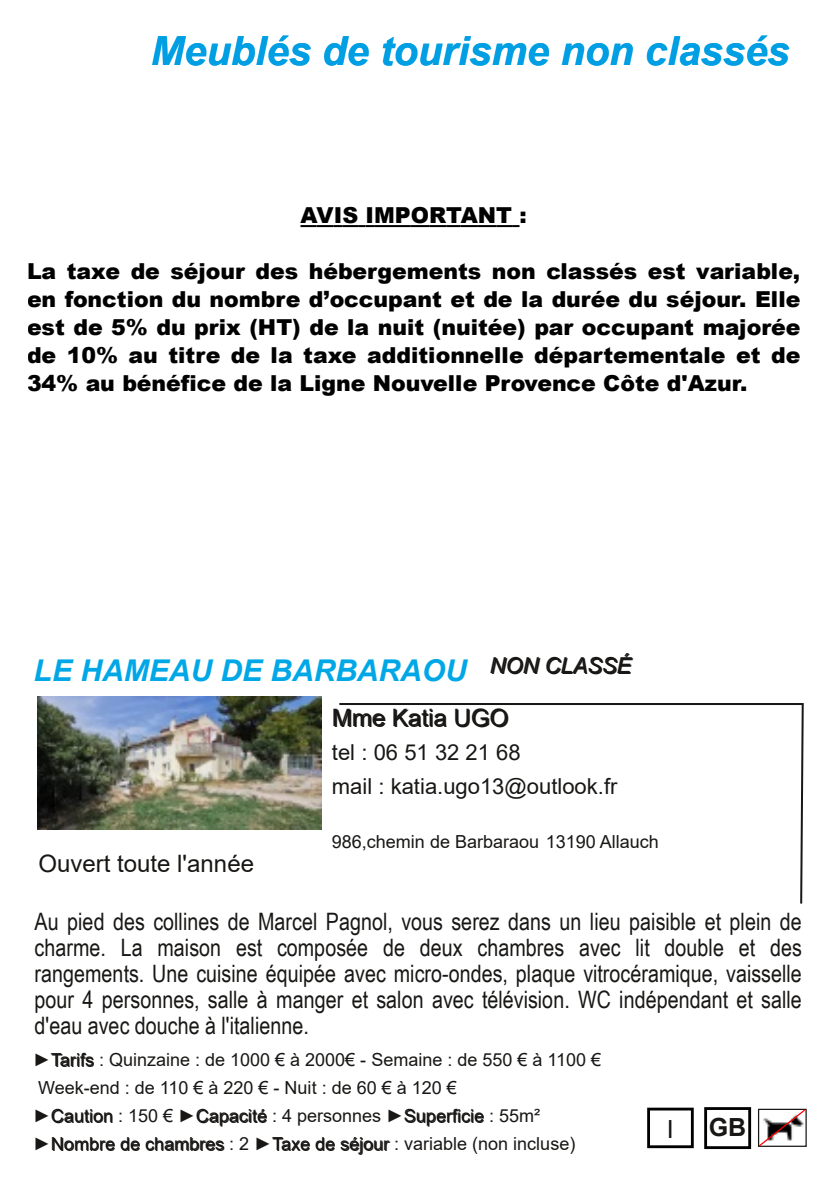
<style>
.page{position:relative;width:840px;height:1191px;background:#fff}
.page>*{position:absolute;margin:0;border:0;box-sizing:border-box;transform-origin:0 0}
.t1{font:italic 700 40px "Arial";color:#009ee3}
.t2{font:italic 700 30px "Arial";color:#00a7e7}
.t3{font:700 25px "Arial";color:#181715}
.t4{font:25px "Arial";color:#181715}
.t5{font:24px/26px "Arial Narrow";color:#181715;text-align:justify}
.t6{font:24px "Arial";color:#181715}
.t7{font:900 22px/28px "Arial";color:#000;text-align:justify}
.t8{font:22px/34px "Arial";color:#181715}
.t9{font:italic 22px "Arial";color:#181715}
.t10{font:18px/28.4px "Arial";color:#181715}
</style>
<div class="page">
<svg style="left:300px;top:225px;width:74px;height:2px"></svg>
<hr style="left:374px;top:225px;width:21px;height:2px;background:#000">
<svg style="left:395px;top:225px;width:124px;height:2px"></svg>
<img style="left:37px;top:696px;width:284px;height:133px">
<svg style="left:758px;top:1108px;width:48px;height:38px"></svg>
<div style="left:703px;top:1107px;width:47px;height:42px;border:3px solid #000"></div>
<svg style="left:339px;top:703px;width:465px;height:201px"></svg>
<div style="left:646px;top:1107px;width:47px;height:41px;border:3px solid #000"></div>
<h1 class="t1" style="left:151px;top:29px;width:640px">Meublés de tourisme non classés</h1>
<p class="t7" style="left:300px;top:200px;width:228px">AVIS IMPORTANT :</p>
<p class="t7" style="left:27px;top:256px;width:774px">La taxe de séjour des hébergements non classés est variable, en fonction du nombre d’occupant et de la durée du séjour. Elle est de 5% du prix (HT) de la nuit (nuitée) par occupant majorée de 10% au titre de la taxe additionnelle départementale et de 34% au bénéfice de la Ligne Nouvelle Provence Côte d'Azur.</p>
<p class="t2" style="left:34px;top:653px;width:434px">LE HAMEAU DE BARBARAOU</p>
<p class="t9" style="left:490px;top:654px;width:143px">NON CLASSÉ</p>
<p class="t6" style="left:38px;top:850px;width:217px">Ouvert toute l'année</p>
<p class="t6" style="left:333px;top:705px;width:178px">Mme Katia UGO</p>
<p class="t8" style="left:332px;top:735px;width:287px">tel : 06 51 32 21 68<br>mail : katia.ugo13@outlook.fr</p>
<p class="t10" style="left:332px;top:827px;width:328px">986,chemin de Barbaraou 13190 Allauch</p>
<p class="t5" style="left:35px;top:908px;width:768px">Au pied des collines de Marcel Pagnol, vous serez dans un lieu paisible et plein de charme. La maison est composée de deux chambres avec lit double et des rangements. Une cuisine équipée avec micro-ondes, plaque vitrocéramique, vaisselle pour 4 personnes, salle à manger et salon avec télévision. WC indépendant et salle d'eau avec douche à l'italienne.</p>
<p class="t10" style="left:33px;top:1045px;width:569px">►Tarifs : Quinzaine : de 1000 € à 2000€ - Semaine : de 550 € à 1100 € Week-end : de 110 € à 220 € - Nuit : de 60 € à 120 €<br>►Caution : 150 € ►Capacité : 4 personnes ►Superficie : 55m² ►Nombre de chambres : 2 ►Taxe de séjour : variable (non incluse)</p>
<p class="t4" style="left:666px;top:1115px;width:8px">I</p>
<p class="t3" style="left:708px;top:1113px;width:39px">GB</p>
</div>
